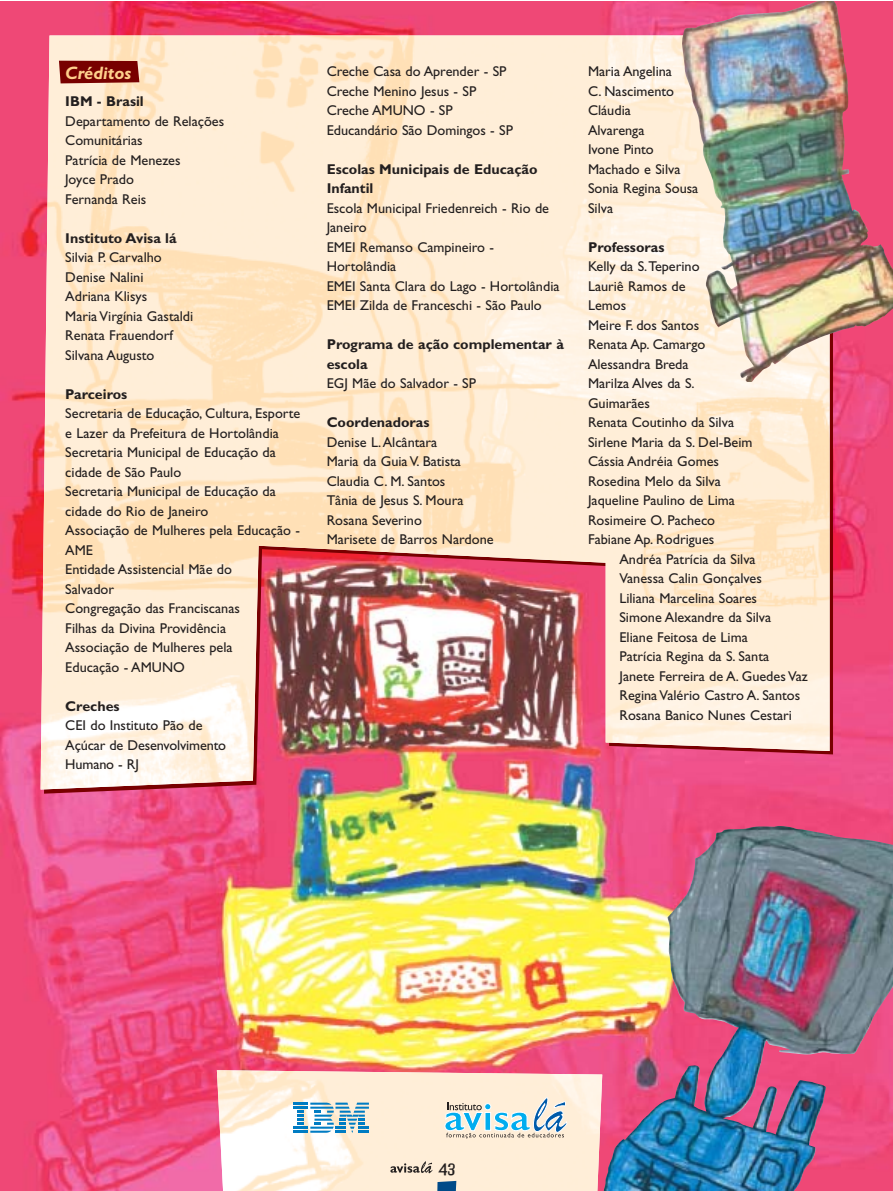
<style>
.page{position:relative;width:893px;height:1191px;background:#fff}
.page>*{position:absolute;margin:0;border:0;box-sizing:border-box;transform-origin:0 0}
.t1{font:italic 700 18px "Gill Sans";color:#fecf8c}
.t2{font:14.25px/19.5px "Gill Sans";color:#231f1f}
.t3{font:700 14.25px/19.5px "Gill Sans";color:#231f1f}
.t4{font:12px "Will Robinson";color:#231f1f}
</style>
<div class="page">
<img style="left:0;top:2px;width:892px;height:1189px">
<img style="left:41px;top:36px;width:788px;height:754px">
<img style="left:217px;top:1070px;width:385px;height:121px">
<svg style="left:390px;top:1161px;width:42px;height:12px"></svg>
<svg style="left:437px;top:1181px;width:19px;height:10px"></svg>
<div style="left:59px;top:61px;width:80px;height:22px;background:#780000"></div>
<img style="left:681px;top:2px;width:211px;height:379px">
<img style="left:667px;top:826px;width:225px;height:365px">
<svg style="left:293px;top:1103px;width:76px;height:30px"></svg>
<svg style="left:444px;top:1092px;width:123px;height:47px"></svg>
<p class="t1" style="left:65px;top:67px;width:68px">Créditos</p>
<p class="t3" style="left:65px;top:93px;width:80px">IBM - Brasil</p>
<p class="t2" style="left:65px;top:113px;width:160px">Departamento de Relações<br>Comunitárias<br>Patrícia de Menezes<br>Joyce Prado<br>Fernanda Reis</p>
<p class="t3" style="left:65px;top:230px;width:113px">Instituto Avisa lá</p>
<p class="t2" style="left:65px;top:249px;width:129px">Silvia P. Carvalho<br>Denise Nalini<br>Adriana Klisys<br>Maria Virgínia Gastaldi<br>Renata Frauendorf<br>Silvana Augusto</p>
<p class="t3" style="left:65px;top:386px;width:63px">Parceiros</p>
<p class="t2" style="left:65px;top:405px;width:236px">Secretaria de Educação, Cultura, Esporte e Lazer da Prefeitura de Hortolândia<br>Secretaria Municipal de Educação da cidade de São Paulo<br>Secretaria Municipal de Educação da cidade do Rio de Janeiro<br>Associação de Mulheres pela Educação -<br>AME<br>Entidade Assistencial Mãe do<br>Salvador<br>Congregação das Franciscanas<br>Filhas da Divina Providência<br>Associação de Mulheres pela<br>Educação - AMUNO</p>
<p class="t3" style="left:65px;top:698px;width:56px">Creches</p>
<p class="t2" style="left:65px;top:717px;width:162px">CEI do Instituto Pão de<br>Açúcar de Desenvolvimento<br>Humano - RJ</p>
<p class="t2" style="left:326px;top:64px;width:188px">Creche Casa do Aprender - SP<br>Creche Menino Jesus - SP<br>Creche AMUNO - SP<br>Educandário São Domingos - SP</p>
<p class="t3" style="left:326px;top:161px;width:212px">Escolas Municipais de Educação<br>Infantil</p>
<p class="t2" style="left:326px;top:200px;width:234px">Escola Municipal Friedenreich - Rio de<br>Janeiro<br>EMEI Remanso Campineiro -<br>Hortolândia<br>EMEI Santa Clara do Lago - Hortolândia<br>EMEI Zilda de Franceschi - São Paulo</p>
<p class="t3" style="left:326px;top:337px;width:239px">Programa de ação complementar à escola</p>
<p class="t2" style="left:326px;top:376px;width:151px">EGJ Mãe do Salvador - SP</p>
<p class="t3" style="left:326px;top:415px;width:104px">Coordenadoras</p>
<p class="t2" style="left:326px;top:434px;width:168px">Denise L.Alcântara<br>Maria da Guia V. Batista<br>Claudia C. M. Santos<br>Tânia de Jesus S. Moura<br>Rosana Severino<br>Marisete de Barros Nardone</p>
<p class="t2" style="left:588px;top:64px;width:112px">Maria Angelina<br>C. Nascimento<br>Cláudia<br>Alvarenga<br>Ivone Pinto<br>Machado e Silva<br>Sonia Regina Sousa<br>Silva</p>
<p class="t3" style="left:588px;top:239px;width:78px">Professoras</p>
<p class="t2" style="left:588px;top:259px;width:166px">Kelly da S.Teperino<br>Lauriê Ramos de<br>Lemos<br>Meire F. dos Santos<br>Renata Ap. Camargo<br>Alessandra Breda<br>Marilza Alves da S.<br>Guimarães<br>Renata Coutinho da Silva<br>Sirlene Maria da S. Del-Beim<br>Cássia Andréia Gomes<br>Rosedina Melo da Silva<br>Jaqueline Paulino de Lima<br>Rosimeire O. Pacheco<br>Fabiane Ap. Rodrigues</p>
<p class="t2" style="left:619px;top:551px;width:190px">Andréa Patrícia da Silva<br>Vanessa Calin Gonçalves<br>Liliana Marcelina Soares<br>Simone Alexandre da Silva<br>Eliane Feitosa de Lima<br>Patrícia Regina da S. Santa<br>Janete Ferreira de A. Guedes Vaz<br>Regina Valério Castro A. Santos<br>Rosana Banico Nunes Cestari</p>
<p class="t4" style="left:438px;top:1164px;width:18px">43</p>
</div>
